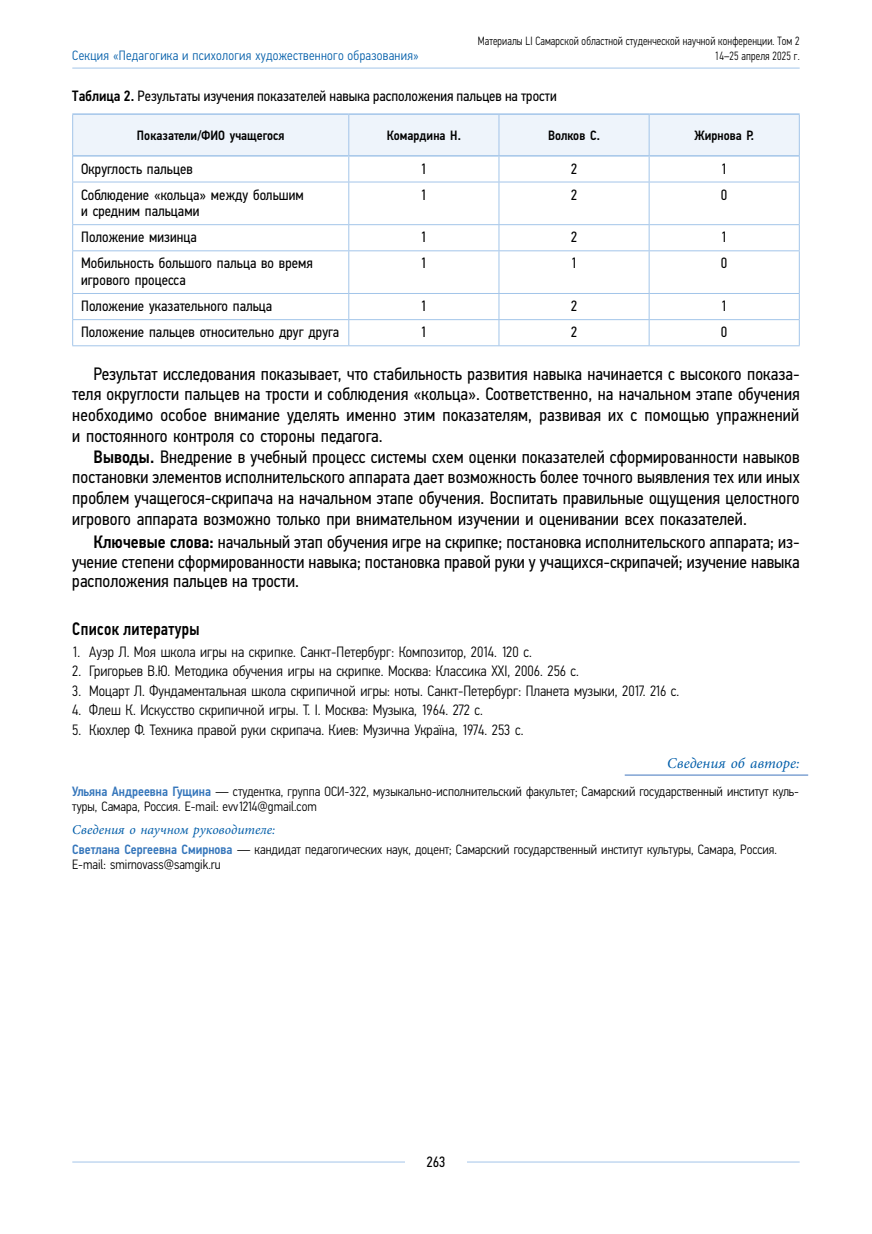
<style>
.page{position:relative;width:872px;height:1234px;background:#fff}
.page>*{position:absolute;margin:0;border:0;box-sizing:border-box;transform-origin:0 0}
.t1{font:500 18.15px "Eco Vector Cond";letter-spacing:.02em;color:#000;scale:.91 1}
.t2{font:18px/20.7px "Eco Vector Cond";letter-spacing:.005em;color:#000;text-align:justify}
.t3{font:300 15px "Eco Vector Cond";color:#000}
.t4{font:15px/16.5px "Eco Vector Cond";letter-spacing:.005em;color:#000}
.t5{font:italic 15px "Minion Pro";color:#005da9}
.t6{font:300 13.5px/15px "Eco Vector Cond";color:#000}
.t7{font:300 13.5px "Eco Vector Cond";letter-spacing:.02em;color:#005da9}
.t8{font:500 13.5px "Eco Vector Cond";letter-spacing:.005em;color:#000}
.t9{font:italic 13.5px "Minion Pro";color:#005da9}
.t10{font:300 12px "Eco Vector Cond";letter-spacing:.01em;color:#000;scale:.9 1}
.s1{font-weight:500}
.s2{font-weight:500;color:#3576bb}
</style>
<div class="page">
<hr style="left:72px;top:1161px;width:727px;height:1px;background:#a3c5e9">
<div style="left:405px;top:1155px;width:62px;height:21px;background:#fff"></div>
<hr style="left:72px;top:68px;width:727px;height:1px;background:#a3c5e9">
<hr style="left:624px;top:774px;width:184px;height:1px;background:#5685c4">
<svg style="left:72px;top:114px;width:728px;height:68px"></svg>
<hr style="left:72px;top:182px;width:277px;height:1px;background:#a3c5e9">
<hr style="left:72px;top:182px;width:1px;height:42px;background:#a3c5e9">
<hr style="left:349px;top:182px;width:150px;height:1px;background:#a3c5e9">
<hr style="left:348px;top:182px;width:1px;height:42px;background:#a3c5e9">
<hr style="left:499px;top:182px;width:150px;height:1px;background:#a3c5e9">
<hr style="left:498px;top:182px;width:1px;height:42px;background:#a3c5e9">
<hr style="left:649px;top:182px;width:150px;height:1px;background:#a3c5e9">
<hr style="left:649px;top:182px;width:1px;height:42px;background:#a3c5e9">
<hr style="left:799px;top:182px;width:1px;height:42px;background:#a3c5e9">
<hr style="left:72px;top:224px;width:277px;height:1px;background:#a3c5e9">
<svg style="left:72px;top:225px;width:1px;height:25px"></svg>
<hr style="left:349px;top:224px;width:150px;height:1px;background:#a3c5e9">
<svg style="left:348px;top:225px;width:1px;height:25px"></svg>
<hr style="left:499px;top:224px;width:150px;height:1px;background:#a3c5e9">
<svg style="left:498px;top:225px;width:1px;height:25px"></svg>
<hr style="left:649px;top:224px;width:150px;height:1px;background:#a3c5e9">
<svg style="left:649px;top:225px;width:1px;height:25px"></svg>
<svg style="left:799px;top:225px;width:1px;height:25px"></svg>
<hr style="left:72px;top:250px;width:277px;height:1px;background:#a3c5e9">
<hr style="left:72px;top:251px;width:1px;height:42px;background:#a3c5e9">
<hr style="left:349px;top:250px;width:150px;height:1px;background:#a3c5e9">
<hr style="left:348px;top:251px;width:1px;height:42px;background:#a3c5e9">
<hr style="left:499px;top:250px;width:150px;height:1px;background:#a3c5e9">
<hr style="left:498px;top:251px;width:1px;height:42px;background:#a3c5e9">
<hr style="left:649px;top:250px;width:150px;height:1px;background:#a3c5e9">
<hr style="left:649px;top:251px;width:1px;height:42px;background:#a3c5e9">
<hr style="left:799px;top:251px;width:1px;height:42px;background:#a3c5e9">
<hr style="left:72px;top:293px;width:277px;height:1px;background:#a3c5e9">
<hr style="left:349px;top:293px;width:150px;height:1px;background:#a3c5e9">
<hr style="left:499px;top:293px;width:150px;height:1px;background:#a3c5e9">
<hr style="left:649px;top:293px;width:150px;height:1px;background:#a3c5e9">
<hr style="left:72px;top:319px;width:277px;height:1px;background:#a3c5e9">
<svg style="left:72px;top:294px;width:1px;height:51px"></svg>
<hr style="left:72px;top:345px;width:277px;height:1px;background:#a3c5e9">
<hr style="left:349px;top:319px;width:150px;height:1px;background:#a3c5e9">
<svg style="left:348px;top:294px;width:1px;height:51px"></svg>
<hr style="left:349px;top:345px;width:150px;height:1px;background:#a3c5e9">
<hr style="left:499px;top:319px;width:150px;height:1px;background:#a3c5e9">
<svg style="left:498px;top:294px;width:1px;height:51px"></svg>
<hr style="left:499px;top:345px;width:150px;height:1px;background:#a3c5e9">
<hr style="left:649px;top:319px;width:150px;height:1px;background:#a3c5e9">
<svg style="left:649px;top:294px;width:1px;height:51px"></svg>
<svg style="left:799px;top:294px;width:1px;height:51px"></svg>
<hr style="left:649px;top:345px;width:150px;height:1px;background:#a3c5e9">
<hr style="left:72px;top:113px;width:277px;height:2px;background:#a3c5e9">
<hr style="left:349px;top:113px;width:150px;height:2px;background:#a3c5e9">
<hr style="left:499px;top:113px;width:150px;height:2px;background:#a3c5e9">
<hr style="left:649px;top:113px;width:150px;height:2px;background:#a3c5e9">
<hr style="left:73px;top:155px;width:276px;height:1px;background:#a3c5e9">
<hr style="left:349px;top:155px;width:150px;height:1px;background:#a3c5e9">
<hr style="left:499px;top:155px;width:150px;height:1px;background:#a3c5e9">
<hr style="left:649px;top:155px;width:150px;height:1px;background:#a3c5e9">
<hr style="left:72px;top:115px;width:1px;height:41px;background:#a3c5e9">
<hr style="left:799px;top:115px;width:1px;height:41px;background:#a3c5e9">
<p class="t10" style="left:478px;top:34px;width:359px">Материалы LI Самарской областной студенческой научной конференции. Том 2</p>
<p class="t7" style="left:72px;top:48px;width:348px">Секция «Педагогика и психология художественного образования»</p>
<p class="t10" style="left:715px;top:49px;width:96px">14–25 апреля 2025 г.</p>
<p class="t4" style="left:72px;top:87px;width:486px"><span class="s1">Таблица 2.</span> Результаты изучения показателей навыка расположения пальцев на трости</p>
<p class="t8" style="left:137px;top:127px;width:149px">Показатели/ФИО учащегося</p>
<p class="t8" style="left:387px;top:127px;width:76px">Комардина Н.</p>
<p class="t8" style="left:548px;top:127px;width:53px">Волков С.</p>
<p class="t8" style="left:694px;top:127px;width:61px">Жирнова Р.</p>
<p class="t4" style="left:81px;top:160px;width:113px">Округлость пальцев</p>
<p class="t4" style="left:420px;top:160px;width:8px">1</p>
<p class="t4" style="left:571px;top:160px;width:8px">2</p>
<p class="t4" style="left:721px;top:160px;width:8px">1</p>
<p class="t4" style="left:81px;top:186px;width:224px">Соблюдение «кольца» между большим и средним пальцами</p>
<p class="t4" style="left:420px;top:186px;width:8px">1</p>
<p class="t4" style="left:571px;top:186px;width:8px">2</p>
<p class="t4" style="left:721px;top:186px;width:8px">0</p>
<p class="t4" style="left:81px;top:229px;width:117px">Положение мизинца</p>
<p class="t4" style="left:420px;top:229px;width:8px">1</p>
<p class="t4" style="left:571px;top:229px;width:8px">2</p>
<p class="t4" style="left:721px;top:229px;width:8px">1</p>
<p class="t4" style="left:81px;top:255px;width:233px">Мобильность большого пальца во время игрового процесса</p>
<p class="t4" style="left:420px;top:255px;width:8px">1</p>
<p class="t4" style="left:571px;top:255px;width:8px">1</p>
<p class="t4" style="left:721px;top:255px;width:8px">0</p>
<p class="t4" style="left:81px;top:298px;width:193px">Положение указательного пальца</p>
<p class="t4" style="left:420px;top:298px;width:8px">1</p>
<p class="t4" style="left:570px;top:298px;width:8px">2</p>
<p class="t4" style="left:721px;top:298px;width:8px">1</p>
<p class="t4" style="left:81px;top:324px;width:259px">Положение пальцев относительно друг друга</p>
<p class="t4" style="left:420px;top:324px;width:8px">1</p>
<p class="t4" style="left:570px;top:324px;width:8px">2</p>
<p class="t4" style="left:721px;top:324px;width:8px">0</p>
<p class="t2" style="left:72px;top:363px;width:729px;text-indent:21px">Результат исследования показывает, что стабильность развития навыка начинается с высокого показа&shy;теля округлости пальцев на трости и соблюдения «кольца». Соответственно, на начальном этапе обучения необходимо особое внимание уделять именно этим показателям, развивая их с помощью упражнений и постоянного контроля со стороны педагога.</p>
<p class="t2" style="left:72px;top:446px;width:729px;text-indent:21px"><span class="s1">Выводы.</span> Внедрение в учебный процесс системы схем оценки показателей сформированности навыков постановки элементов исполнительского аппарата дает возможность более точного выявления тех или иных проблем учащегося-скрипача на начальном этапе обучения. Воспитать правильные ощущения целостного игрового аппарата возможно только при внимательном изучении и оценивании всех показателей.</p>
<p class="t2" style="left:72px;top:532px;width:729px;line-height:19.5px;text-indent:21px"><span class="s1">Ключевые слова:</span> начальный этап обучения игре на скрипке; постановка исполнительского аппарата; из&shy;учение степени сформированности навыка; постановка правой руки у учащихся-скрипачей; изучение навыка расположения пальцев на трости.</p>
<p class="t1" style="left:72px;top:617px;width:141px">Список литературы</p>
<p class="t3" style="left:72px;top:643px;width:461px">1. Ауэр Л. Моя школа игры на скрипке. Санкт-Петербург: Композитор, 2014. 120 с.</p>
<p class="t3" style="left:72px;top:662px;width:508px">2. Григорьев В.Ю. Методика обучения игры на скрипке. Москва: Классика XXI, 2006. 256 с.</p>
<p class="t3" style="left:72px;top:682px;width:608px">3. Моцарт Л. Фундаментальная школа скрипичной игры: ноты. Санкт-Петербург: Планета музыки, 2017. 216 с.</p>
<p class="t3" style="left:72px;top:701px;width:412px">4. Флеш К. Искусство скрипичной игры. Т. I. Москва: Музыка, 1964. 272 с.</p>
<p class="t3" style="left:72px;top:720px;width:453px">5. Кюхлер Ф. Техника правой руки скрипача. Киев: Музична Україна, 1974. 253 с.</p>
<p class="t5" style="left:667px;top:753px;width:134px">Сведения об авторе:</p>
<p class="t6" style="left:72px;top:783px;width:728px"><span class="s2">Ульяна Андреевна Гущина</span> — студентка, группа ОСИ-322, музыкально-исполнительский факультет; Самарский государственный институт куль&shy;туры, Самара, Россия. E-mail: evv1214@gmail.com</p>
<p class="t9" style="left:72px;top:820px;width:204px">Сведения о научном руководителе:</p>
<p class="t6" style="left:72px;top:841px;width:706px"><span class="s2">Светлана Сергеевна Смирнова</span> — кандидат педагогических наук, доцент; Самарский государственный институт культуры, Самара, Россия.<br>E-mail: smirnovass@samgik.ru</p>
<p class="t4" style="left:426px;top:1153px;width:20px">263</p>
</div>
